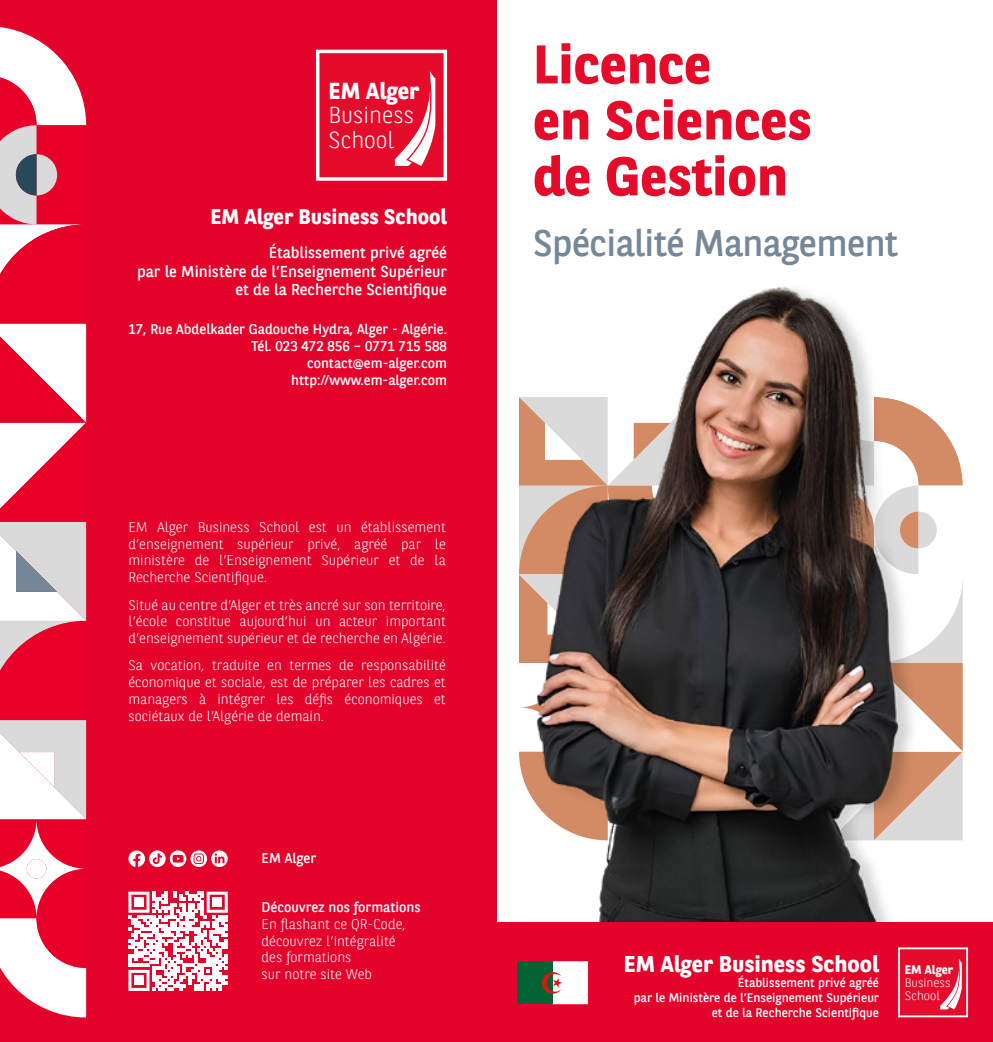
<style>
.page{position:relative;width:993px;height:1042px;background:#fff}
.page>*{position:absolute;margin:0;border:0;box-sizing:border-box;transform-origin:0 0}
.t1{font:700 54.25px/56px "BNPP Sans";color:#e40b2b}
.t2{font:36.75px "BNPP Sans";letter-spacing:-.015em;color:#768798}
.t3{font:300 23.1px/24.3px "BNPP Sans";color:#fff}
.t4{font:700 23.1px "BNPP Sans";color:#fff}
.t5{font:700 22.75px "BNPP Sans";color:#fff}
.t6{font:700 21px "BNPP Sans";color:#fff}
.t7{font:15.75px/18.9px "BNPP Sans";color:#fff;text-align:right}
.t8{font:300 14px/16.8px "BNPP Sans";color:#fff;text-align:justify}
.t9{font:14px/16.8px "BNPP Sans";color:#fff;text-align:right}
.t10{font:12.42px/15px "BNPP Sans";color:#fff;text-align:right}
.t11{font:300 12.25px/13px "BNPP Sans";color:#fff}
.t12{font:700 12.25px "BNPP Sans";color:#fff}
</style>
<div class="page">
<img style="left:496px;top:206px;width:467px;height:716px">
<div style="left:0;top:0;width:496px;height:1042px;background:#e4032b"></div>
<svg style="left:0;top:27px;width:86px;height:990px"></svg>
<div style="left:496px;top:922px;width:496px;height:120px;background:#e4032b"></div>
<svg style="left:898px;top:947px;width:69px;height:70px"></svg>
<div style="left:517px;top:961px;width:35px;height:43px;background:#046334"></div>
<svg style="left:542px;top:961px;width:46px;height:43px"></svg>
<svg style="left:316px;top:50px;width:131px;height:131px"></svg>
<svg style="left:128px;top:891px;width:100px;height:100px"></svg>
<div style="left:134px;top:976px;width:9px;height:9px;background:#fff"></div>
<svg style="left:128px;top:850px;width:100px;height:17px"></svg>
<h3 class="t4" style="left:328px;top:75px;width:92px">EM Alger</h3>
<h3 class="t3" style="left:328px;top:102px;width:87px">Business<br>School</h3>
<h3 class="t6" style="left:210px;top:202px;width:238px">EM Alger Business School</h3>
<p class="t7" style="left:137px;top:242px;width:311px">Établissement privé agréé<br>par le Ministère de l’Enseignement Supérieur et de la Recherche Scientifique</p>
<p class="t9" style="left:128px;top:321px;width:320px">17, Rue Abdelkader Gadouche Hydra, Alger - Algérie.<br>Tél. 023 472 856 – 0771 715 588 contact@em-alger.com<br>http://www.em-alger.com</p>
<p class="t8" style="left:128px;top:518px;width:319px">EM Alger Business School est un établissement d’enseignement supérieur privé, agréé par le ministère de l’Enseignement Supérieur et de la Recherche Scientifique.</p>
<p class="t8" style="left:128px;top:595px;width:319px">Situé au centre d’Alger et très ancré sur son territoire, l’école constitue aujourd’hui un acteur important d’enseignement supérieur et de recherche en Algérie.</p>
<p class="t8" style="left:128px;top:656px;width:319px">Sa vocation, traduite en termes de responsabilité économique et sociale, est de préparer les cadres et managers à intégrer les défis économiques et sociétaux de l’Algérie de demain.</p>
<p class="t9" style="left:261px;top:849px;width:56px">EM Alger</p>
<p class="t9" style="left:261px;top:898px;width:160px">Découvrez nos formations</p>
<p class="t8" style="left:261px;top:915px;width:145px;text-align:left">En flashant ce QR-Code, découvrez l’intégralité des formations<br>sur notre site Web</p>
<h1 class="t1" style="left:533px;top:34px;width:280px">Licence<br>en Sciences de Gestion</h1>
<h2 class="t2" style="left:533px;top:218px;width:366px">Spécialité Management</h2>
<h3 class="t5" style="left:623px;top:948px;width:256px">EM Alger Business School</h3>
<p class="t10" style="left:633px;top:974px;width:247px">Établissement privé agréé<br>par le Ministère de l’Enseignement Supérieur et de la Recherche Scientifique</p>
<p class="t12" style="left:904px;top:961px;width:50px">EM Alger</p>
<p class="t11" style="left:904px;top:975px;width:47px">Business<br>School</p>
</div>
